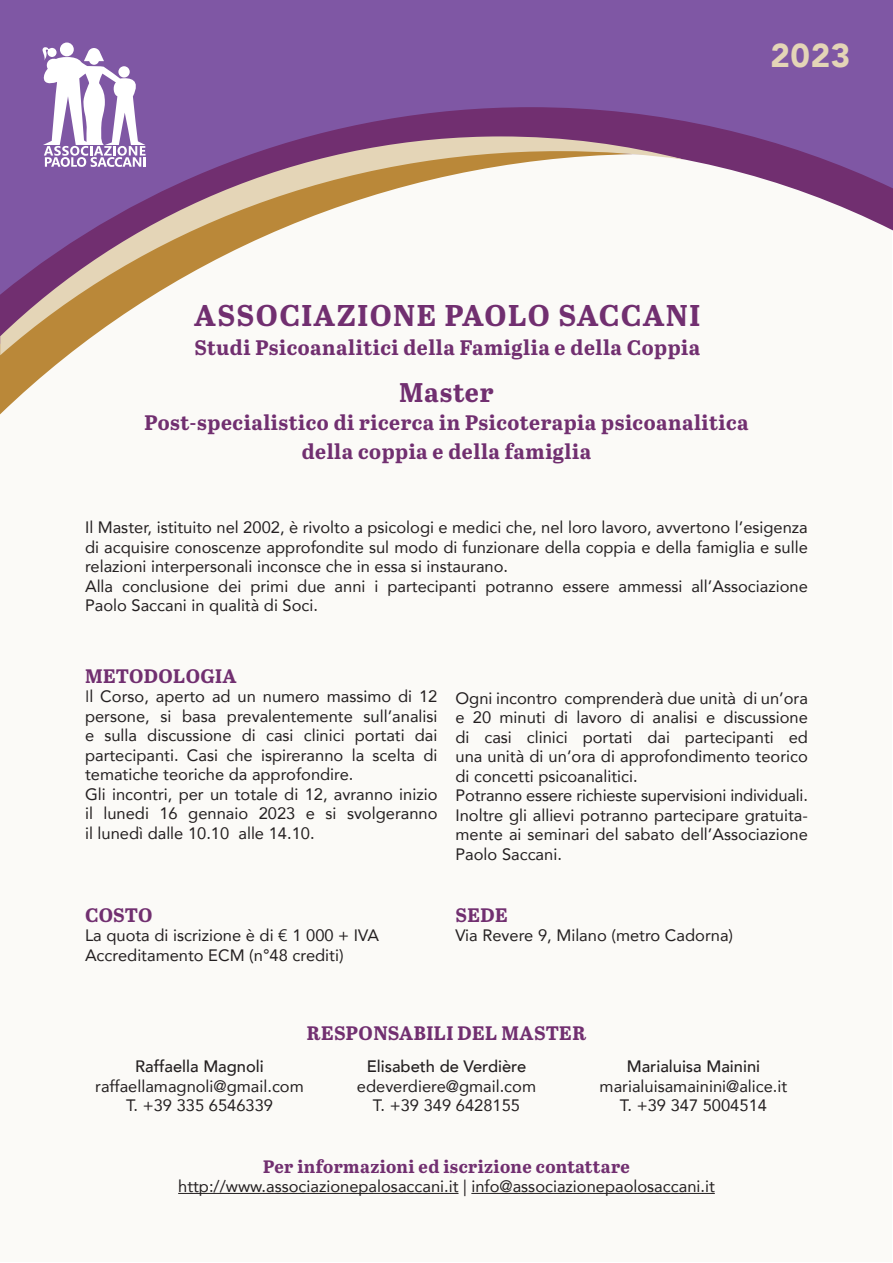
<style>
.page{position:relative;width:893px;height:1263px;background:#fff}
.page>*{position:absolute;margin:0;border:0;box-sizing:border-box;transform-origin:0 0}
.t1{font:900 33px "Avenir";color:#e4d5b7}
.t2{font:700 30px "Abril Text";letter-spacing:.05em;color:#712f70}
.t3{font:700 27px "Abril Text";color:#712f70}
.t4{font:700 21px/28.5px "Abril Text";letter-spacing:.025em;color:#712f70;text-align:center}
.t5{font:700 19.5px "Abril Text";letter-spacing:.02em;color:#712f70}
.t6{font:700 18px "Abril Text";letter-spacing:.02em;color:#712f70}
.t7{font:16.5px/19.5px "Avenir";color:#231f20}
.t8{font:500 16.5px "Avenir";color:#231f20}
.s1{font-style:inherit}
</style>
<div class="page">
<div style="left:1px;top:1px;width:891px;height:1261px;background:#fbfaf7"></div>
<div style="left:0;top:0;width:893px;height:107px;background:#7f57a4"></div>
<div style="left:60px;top:43px;width:14px;height:13px;background:#fff;border-radius:50%"></div>
<svg style="left:39px;top:47px;width:107px;height:60px"></svg>
<hr style="left:178px;top:1193px;width:280px;height:1px;background:#231f20">
<hr style="left:471px;top:1193px;width:244px;height:1px;background:#231f20">
<svg style="left:0;top:107px;width:893px;height:124px"></svg>
<svg style="left:0;top:355px;width:68px;height:59px"></svg>
<svg style="left:0;top:136px;width:685px;height:219px"></svg>
<h1 class="t1" style="left:770px;top:27px;width:82px">2023</h1>
<h2 class="t2" style="left:194px;top:293px;width:22px">ASSO</h2>
<h2 class="t2" style="left:279px;top:293px;width:99px">CIAZIONE</h2>
<h2 class="t2" style="left:445px;top:293px;width:41px">PAOLO</h2>
<h2 class="t2" style="left:558px;top:293px;width:105px">SACCANI</h2>
<p class="t4" style="left:194px;top:332px;width:507px">Studi Psicoanalitici della Famiglia e della Coppia</p>
<h3 class="t3" style="left:399px;top:372px;width:96px">Master</h3>
<p class="t4" style="left:144px;top:407px;width:606px">Post-specialistico di ricerca in Psicoterapia psicoanalitica della coppia e della famiglia</p>
<p class="t7" style="left:85px;top:517px;width:724px">Il Master, istituito nel 2002, è rivolto a psicologi e medici che, nel loro lavoro, avvertono l’esigenza di acquisire conoscenze approfondite sul modo di funzionare della coppia e della famiglia e sulle relazioni interpersonali inconsce che in essa si instaurano.<br>Alla conclusione dei primi due anni i partecipanti potranno essere ammessi all’Associazione Paolo Saccani in qualità di Soci.</p>
<p class="t5" style="left:85px;top:661px;width:153px">Metodologia</p>
<p class="t7" style="left:85px;top:686px;width:354px"><span class="s1">I</span>l Corso, aperto ad un numero massimo di 12 persone, si basa prevalentemente sull’analisi e sulla discussione di casi clinici portati dai partecipanti. Casi che ispireranno la scelta di tematiche teoriche da approfondire.<br>Gli incontri, per un totale di 12, avranno inizio il lunedi 16 gennaio 2023 e si svolgeranno il lunedì dalle 10.10 alle 14.10.</p>
<p class="t7" style="left:455px;top:688px;width:354px">Ogni incontro comprenderà due unità di un’ora e 20 minuti di lavoro di analisi e discussione di casi clinici portati dai partecipanti ed una unità di un’ora di approfondimento teorico di concetti psicoanalitici.<br>Potranno essere richieste supervisioni individuali.<br>Inoltre gli allievi potranno partecipare gratuita&shy;mente ai seminari del sabato dell’Associazione Paolo Saccani.</p>
<p class="t5" style="left:85px;top:900px;width:69px">Costo</p>
<p class="t7" style="left:85px;top:925px;width:296px">La quota di iscrizione è di € 1 000 + IVA<br>Accreditamento ECM (n°48 crediti)</p>
<p class="t5" style="left:455px;top:900px;width:54px">Sede</p>
<p class="t7" style="left:455px;top:925px;width:279px">Via Revere 9, Milano (metro Cadorna)</p>
<p class="t5" style="left:307px;top:1019px;width:277px">Responsabili del Master</p>
<p class="t8" style="left:135px;top:1052px;width:130px">Raffaella Magnoli</p>
<p class="t7" style="left:95px;top:1076px;width:210px;text-align:center">raffaellamagnoli@gmail.com<br>T. +39 335 6546339</p>
<p class="t8" style="left:367px;top:1052px;width:161px">Elisabeth de Verdière</p>
<p class="t7" style="left:357px;top:1076px;width:181px;text-align:center">edeverdiere@gmail.com<br>T. +39 349 6428155</p>
<p class="t8" style="left:627px;top:1052px;width:135px">Marialuisa Mainini</p>
<p class="t7" style="left:600px;top:1076px;width:189px;text-align:center">marialuisamainini@alice.it<br>T. +39 347 5004514</p>
<p class="t6" style="left:263px;top:1153px;width:368px">Per informazioni ed iscrizione contattare</p>
<p class="t7" style="left:178px;top:1176px;width:538px">http://www.associazionepalosaccani.it | info@associazionepaolosaccani.it</p>
</div>
